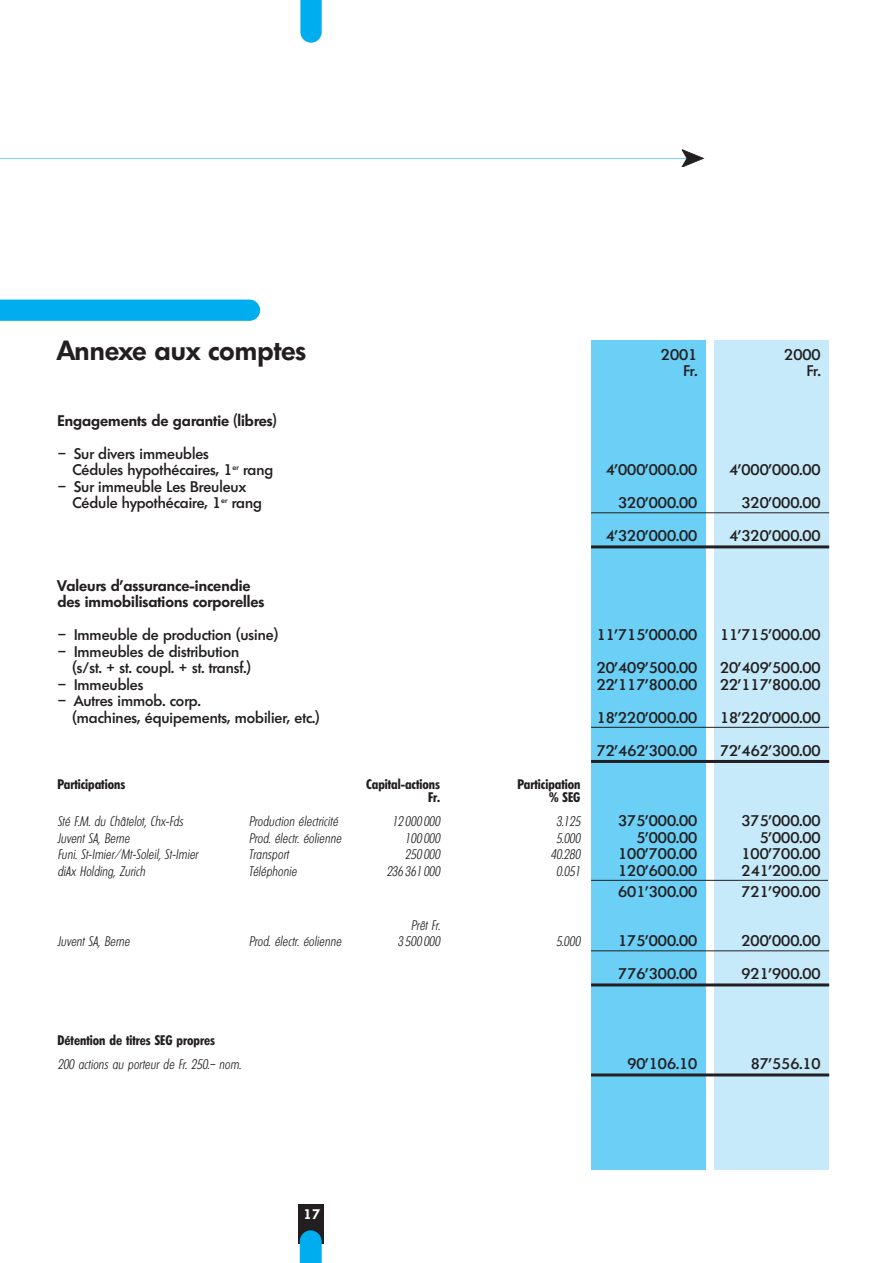
<style>
.page{position:relative;width:893px;height:1263px;background:#fff}
.page>*{position:absolute;margin:0;border:0;box-sizing:border-box;transform-origin:0 0}
.t1{font:600 27px "Limerick";color:#231f20}
.t2{font:500 15px/16.5px "Limerick";color:#231f20}
.t3{font:600 15px/16.5px "Limerick";color:#231f20}
.t4{font:300 13.5px "Iclimerick";color:#231f20}
.t5{font:600 13.5px "Climerick";color:#231f20}
.t6{font:600 13.5px "Limerick";color:#fff}
</style>
<div class="page">
<div style="left:0;top:300px;width:260px;height:21px;background:#00aeef"></div>
<div style="left:298px;top:1204px;width:26px;height:39px;background:#231f20"></div>
<svg style="left:300px;top:1230px;width:22px;height:33px"></svg>
<svg style="left:300px;top:0;width:22px;height:43px"></svg>
<hr style="left:0;top:157px;width:688px;height:2px;background:#00aeef">
<svg style="left:681px;top:150px;width:24px;height:17px"></svg>
<div style="left:591px;top:340px;width:115px;height:829px;background:#6bcff6"></div>
<div style="left:714px;top:340px;width:115px;height:829px;background:#c6eafa"></div>
<hr style="left:591px;top:512px;width:238px;height:1px;background:#231f20">
<hr style="left:591px;top:545px;width:238px;height:3px;background:#231f20">
<hr style="left:591px;top:727px;width:238px;height:1px;background:#231f20">
<hr style="left:591px;top:760px;width:238px;height:3px;background:#231f20">
<hr style="left:591px;top:880px;width:237px;height:1px;background:#231f20">
<hr style="left:591px;top:950px;width:238px;height:1px;background:#231f20">
<hr style="left:591px;top:983px;width:238px;height:3px;background:#231f20">
<hr style="left:591px;top:1073px;width:238px;height:3px;background:#231f20">
<h1 class="t1" style="left:57px;top:334px;width:250px">Annexe aux comptes</h1>
<p class="t2" style="left:661px;top:346px;width:38px">2001</p>
<p class="t2" style="left:784px;top:346px;width:38px">2000</p>
<p class="t2" style="left:683px;top:363px;width:15px">Fr.</p>
<p class="t2" style="left:807px;top:363px;width:15px">Fr.</p>
<p class="t3" style="left:57px;top:412px;width:221px">Engagements de garantie (libres)</p>
<p class="t2" style="left:72px;top:445px;width:202px;text-indent:-15px">– Sur divers immeubles<br>Cédules hypothécaires, 1<sup>er</sup> rang</p>
<p class="t2" style="left:606px;top:462px;width:93px">4’000’000.00</p>
<p class="t2" style="left:729px;top:462px;width:93px">4’000’000.00</p>
<p class="t2" style="left:72px;top:478px;width:191px;text-indent:-15px">– Sur immeuble Les Breuleux<br>Cédule hypothécaire, 1<sup>er</sup> rang</p>
<p class="t2" style="left:618px;top:495px;width:81px">320’000.00</p>
<p class="t2" style="left:741px;top:495px;width:81px">320’000.00</p>
<p class="t2" style="left:606px;top:528px;width:93px">4’320’000.00</p>
<p class="t2" style="left:729px;top:528px;width:93px">4’320’000.00</p>
<p class="t3" style="left:57px;top:577px;width:209px">Valeurs d’assurance-incendie des immobilisations corporelles</p>
<p class="t2" style="left:57px;top:627px;width:222px">– Immeuble de production (usine)</p>
<p class="t2" style="left:597px;top:627px;width:102px">11’715’000.00</p>
<p class="t2" style="left:720px;top:627px;width:102px">11’715’000.00</p>
<p class="t2" style="left:72px;top:643px;width:180px;text-indent:-15px">– Immeubles de distribution (s/st. + st. coupl. + st. transf.)</p>
<p class="t2" style="left:597px;top:660px;width:102px">20’409’500.00</p>
<p class="t2" style="left:720px;top:660px;width:102px">20’409’500.00</p>
<p class="t2" style="left:57px;top:676px;width:87px">– Immeubles</p>
<p class="t2" style="left:597px;top:676px;width:102px">22’117’800.00</p>
<p class="t2" style="left:720px;top:676px;width:102px">22’117’800.00</p>
<p class="t2" style="left:72px;top:693px;width:249px;text-indent:-15px">– Autres immob. corp.<br>(machines, équipements, mobilier, etc.)</p>
<p class="t2" style="left:597px;top:709px;width:102px">18’220’000.00</p>
<p class="t2" style="left:720px;top:709px;width:102px">18’220’000.00</p>
<p class="t2" style="left:597px;top:742px;width:102px">72’462’300.00</p>
<p class="t2" style="left:720px;top:742px;width:102px">72’462’300.00</p>
<p class="t5" style="left:57px;top:776px;width:69px">Participations</p>
<p class="t5" style="left:366px;top:776px;width:75px">Capital-actions</p>
<p class="t5" style="left:517px;top:776px;width:65px">Participation</p>
<p class="t5" style="left:428px;top:790px;width:14px">Fr.</p>
<p class="t5" style="left:549px;top:790px;width:33px">% SEG</p>
<p class="t4" style="left:57px;top:814px;width:127px">Sté F.M. du Châtelot, Chx-Fds</p>
<p class="t4" style="left:249px;top:814px;width:91px">Production électricité</p>
<p class="t4" style="left:392px;top:814px;width:50px">12000000</p>
<p class="t4" style="left:556px;top:814px;width:26px">3.125</p>
<p class="t2" style="left:618px;top:813px;width:81px">375’000.00</p>
<p class="t2" style="left:741px;top:813px;width:81px">375’000.00</p>
<p class="t4" style="left:57px;top:830px;width:74px">Juvent SA, Berne</p>
<p class="t4" style="left:249px;top:830px;width:94px">Prod. électr. éolienne</p>
<p class="t4" style="left:405px;top:830px;width:37px">100 000</p>
<p class="t4" style="left:556px;top:830px;width:26px">5.000</p>
<p class="t2" style="left:636px;top:829px;width:62px">5’000.00</p>
<p class="t2" style="left:760px;top:829px;width:62px">5’000.00</p>
<p class="t4" style="left:57px;top:847px;width:142px">Funi. St-Imier/Mt-Soleil, St-Imier</p>
<p class="t4" style="left:249px;top:847px;width:41px">Transport</p>
<p class="t4" style="left:405px;top:847px;width:37px">250000</p>
<p class="t4" style="left:551px;top:847px;width:31px">40.280</p>
<p class="t2" style="left:618px;top:846px;width:81px">100’700.00</p>
<p class="t2" style="left:741px;top:846px;width:81px">100’700.00</p>
<p class="t4" style="left:57px;top:863px;width:89px">diAx Holding, Zurich</p>
<p class="t4" style="left:249px;top:863px;width:49px">Téléphonie</p>
<p class="t4" style="left:386px;top:863px;width:55px">236361000</p>
<p class="t4" style="left:556px;top:863px;width:26px">0.051</p>
<p class="t2" style="left:618px;top:862px;width:81px">120’600.00</p>
<p class="t2" style="left:741px;top:862px;width:81px">241’200.00</p>
<p class="t2" style="left:618px;top:883px;width:81px">601’300.00</p>
<p class="t2" style="left:741px;top:883px;width:81px">721’900.00</p>
<p class="t4" style="left:411px;top:917px;width:31px">Prêt Fr.</p>
<p class="t4" style="left:57px;top:934px;width:74px">Juvent SA, Berne</p>
<p class="t4" style="left:249px;top:934px;width:94px">Prod. électr. éolienne</p>
<p class="t4" style="left:398px;top:934px;width:44px">3500000</p>
<p class="t4" style="left:556px;top:934px;width:26px">5.000</p>
<p class="t2" style="left:618px;top:933px;width:81px">175’000.00</p>
<p class="t2" style="left:741px;top:933px;width:81px">200’000.00</p>
<p class="t2" style="left:618px;top:966px;width:81px">776’300.00</p>
<p class="t2" style="left:741px;top:966px;width:81px">921’900.00</p>
<p class="t5" style="left:57px;top:1033px;width:159px">Détention de titres SEG propres</p>
<p class="t4" style="left:57px;top:1057px;width:185px">200 actions au porteur de Fr. 250.– nom.</p>
<p class="t2" style="left:627px;top:1056px;width:72px">90’106.10</p>
<p class="t2" style="left:751px;top:1056px;width:72px">87’556.10</p>
<p class="t6" style="left:304px;top:1206px;width:18px">17</p>
</div>
